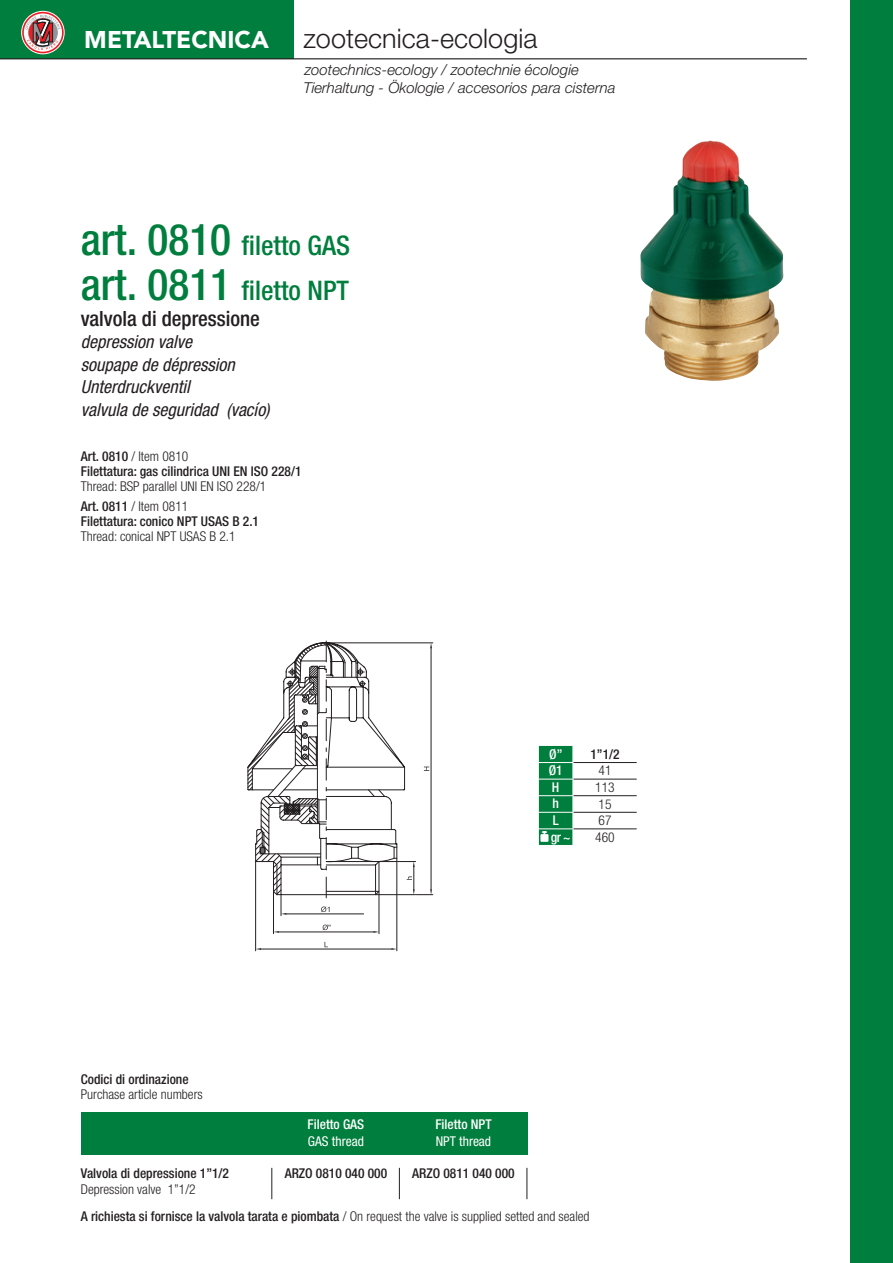
<style>
.page{position:relative;width:893px;height:1263px;background:#fff}
.page>*{position:absolute;margin:0;border:0;box-sizing:border-box;transform-origin:0 0}
.t1{font:500 condensed 27px/45px "Helvetica Neue LT";color:#007e3d}
.t2{font:300 27px "Helvetica Neue LT";color:#231f20}
.t3{font:900 24px "Avenir LT";color:#fff}
.t4{font:500 condensed 21px "Helvetica Neue LT";color:#231f20}
.t5{font:italic condensed 18px/22.5px "Helvetica Neue";color:#231f20}
.t6{font:italic 300 15px/18px "Helvetica Neue LT";color:#231f20}
.t7{font:500 condensed 13.5px/15px "Helvetica Neue LT";color:#231f20}
.t8{font:500 condensed 13.5px "Helvetica Neue";color:#231f20}
.t9{font:300 condensed 13.5px/19.5px "Helvetica Neue LT";color:#231f20}
.t10{font:500 condensed 13.5px "Helvetica Neue";color:#fff}
.t11{font:condensed 13.5px "Helvetica Neue";color:#fff}
.t12{font:300 condensed 13.5px "Helvetica Neue";color:#231f20}
.s1{font-size:43.5px}
.s2{font-weight:300}
.s3{font-weight:500}
</style>
<div class="page">
<img style="left:640px;top:140px;width:144px;height:241px">
<svg style="left:248px;top:641px;width:185px;height:275px"></svg>
<hr style="left:273px;top:892px;width:1px;height:42px;background:#231f20">
<hr style="left:379px;top:892px;width:1px;height:42px;background:#231f20">
<hr style="left:279px;top:932px;width:95px;height:1px;background:#231f20">
<svg style="left:322px;top:924px;width:9px;height:6px"></svg>
<hr style="left:397px;top:862px;width:1px;height:89px;background:#231f20">
<hr style="left:255px;top:862px;width:1px;height:89px;background:#231f20">
<hr style="left:261px;top:949px;width:130px;height:1px;background:#231f20">
<svg style="left:391px;top:948px;width:6px;height:2px"></svg>
<hr style="left:573px;top:762px;width:64px;height:1px;background:#231f20">
<hr style="left:573px;top:779px;width:64px;height:1px;background:#231f20">
<hr style="left:573px;top:795px;width:64px;height:1px;background:#231f20">
<hr style="left:573px;top:812px;width:64px;height:1px;background:#231f20">
<hr style="left:573px;top:828px;width:64px;height:1px;background:#231f20">
<svg style="left:539px;top:746px;width:34px;height:99px;background:#16894e"></svg>
<div style="left:81px;top:1112px;width:446px;height:42px;background:#007e3d"></div>
<hr style="left:271px;top:1168px;width:1px;height:31px;background:#231f20">
<hr style="left:527px;top:1168px;width:1px;height:31px;background:#231f20">
<hr style="left:399px;top:1168px;width:1px;height:31px;background:#231f20">
<div style="left:0;top:0;width:294px;height:59px;background:#007e3d"></div>
<hr style="left:0;top:58px;width:807px;height:1px;background:#231f20">
<div style="left:851px;top:0;width:42px;height:1263px;background:#007e3d"></div>
<svg style="left:22px;top:11px;width:42px;height:43px"></svg>
<div style="left:21px;top:11px;width:43px;height:43px;border:1px solid #fff;border-radius:50%"></div>
<svg style="left:24px;top:13px;width:38px;height:39px"></svg>
<svg style="left:25px;top:15px;width:35px;height:35px"></svg>
<h2 class="t3" style="left:84px;top:25px;width:186px">METALTECNICA</h2>
<h1 class="t2" style="left:303px;top:22px;width:236px">zootecnica-ecologia</h1>
<p class="t6" style="left:303px;top:61px;width:314px">zootechnics-ecology / zootechnie écologie<br>Tierhaltung - Ökologie / accesorios para cisterna</p>
<h1 class="t1" style="left:81px;top:223px;width:271px"><span class="s1">art. 0810</span> filetto GAS <span class="s1">art. 0811</span> filetto NPT</h1>
<h3 class="t4" style="left:81px;top:306px;width:181px">valvola di depressione</h3>
<h3 class="t5" style="left:81px;top:331px;width:190px">depression valve<br>soupape de dépression<br>Unterdruckventil<br>valvula de seguridad (vacío)</h3>
<p class="t7" style="left:81px;top:449px;width:222px">Art. 0810 <span class="s2">/ Item 0810<br></span>Filettatura: gas cilindrica UNI EN ISO 228/1</p>
<p class="t9" style="left:81px;top:477px;width:187px">Thread: BSP parallel UNI EN ISO 228/1<br><span class="s3">Art. 0811</span> / Item 0811</p>
<p class="t7" style="left:81px;top:513px;width:180px">Filettatura: conico NPT USAS B 2.1</p>
<p class="t9" style="left:81px;top:526px;width:156px">Thread: conical NPT USAS B 2.1</p>
<p class="t10" style="left:549px;top:746px;width:15px">Ø”</p>
<p class="t8" style="left:590px;top:746px;width:31px">1”1/2</p>
<p class="t10" style="left:549px;top:762px;width:15px">Ø1</p>
<p class="t12" style="left:599px;top:763px;width:14px">41</p>
<p class="t10" style="left:552px;top:779px;width:9px">H</p>
<p class="t12" style="left:595px;top:779px;width:21px">113</p>
<p class="t10" style="left:552px;top:796px;width:8px">h</p>
<p class="t12" style="left:599px;top:796px;width:14px">15</p>
<p class="t10" style="left:553px;top:812px;width:7px">L</p>
<p class="t12" style="left:599px;top:813px;width:14px">67</p>
<p class="t10" style="left:551px;top:829px;width:22px">gr ~</p>
<p class="t12" style="left:595px;top:829px;width:21px">460</p>
<p class="t7" style="left:81px;top:1072px;width:109px">Codici di ordinazione</p>
<p class="t9" style="left:81px;top:1085px;width:123px">Purchase article numbers</p>
<p class="t7" style="left:81px;top:1165px;width:150px">Valvola di depressione 1”1/2</p>
<p class="t9" style="left:81px;top:1180px;width:116px">Depression valve 1”1/2</p>
<p class="t10" style="left:308px;top:1116px;width:58px">Filetto GAS</p>
<p class="t10" style="left:435px;top:1116px;width:58px">Filetto NPT</p>
<p class="t11" style="left:308px;top:1133px;width:57px">GAS thread</p>
<p class="t11" style="left:436px;top:1133px;width:57px">NPT thread</p>
<p class="t8" style="left:285px;top:1165px;width:104px">ARZO 0810 040 000</p>
<p class="t8" style="left:412px;top:1165px;width:104px">ARZO 0811 040 000</p>
<p class="t8" style="left:81px;top:1208px;width:510px">A richiesta si fornisce la valvola tarata e piombata <span class="s2">/ On request the valve is supplied setted and sealed</span></p>
</div>
